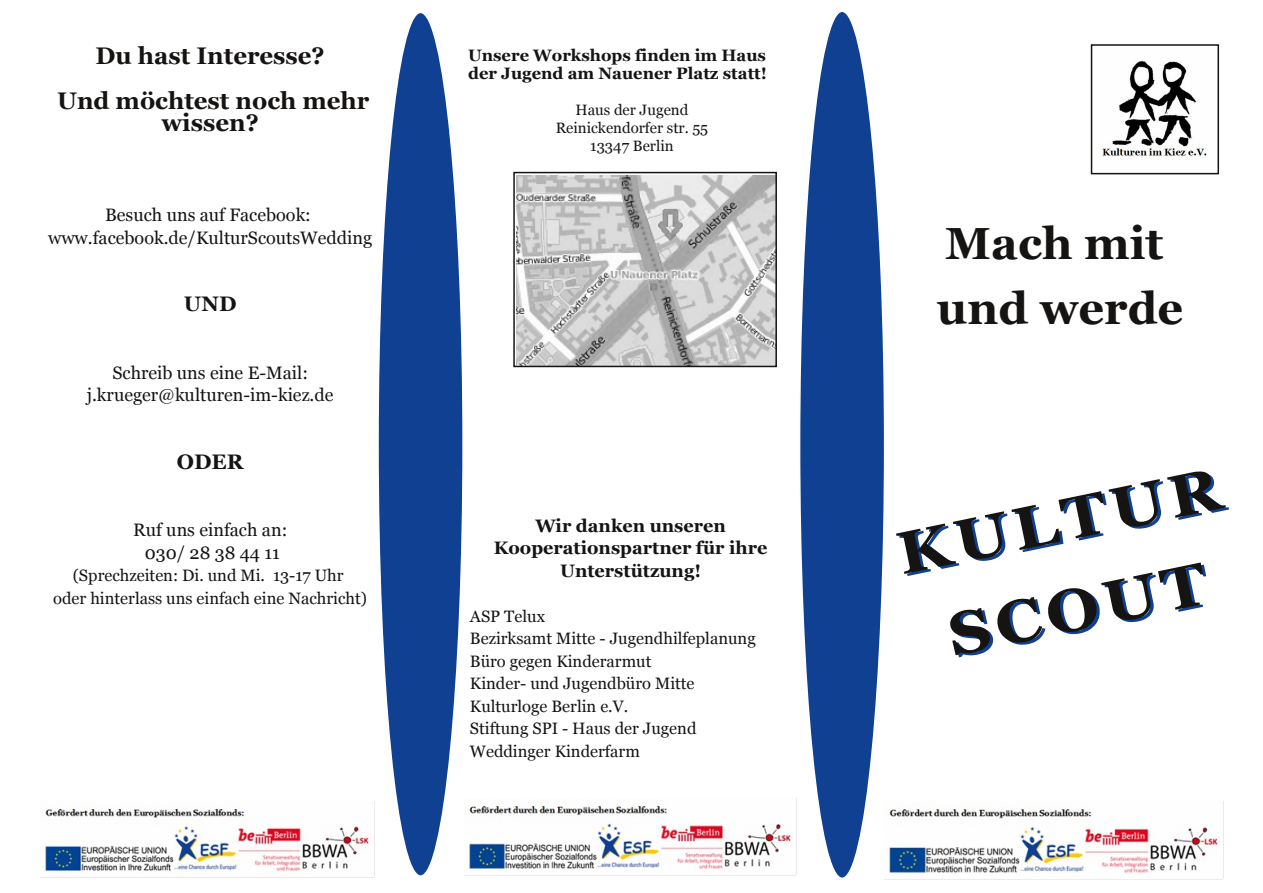
<style>
.page{position:relative;width:1263px;height:893px;background:#fff}
.page>*{position:absolute;margin:0;border:0;box-sizing:border-box;transform-origin:0 0}
.t1{font:700 59.4px/90px "Georgia";color:#104091;text-align:center;scale:1.09 1}
.t2{font:700 45px/64.8px "Georgia";color:#161413}
.t3{font:700 24px/45px "Georgia";color:#161413;text-align:center}
.t4{font:700 21px "Georgia";color:#161413}
.t5{font:18px/22.5px "Georgia";color:#161413;text-align:center}
.t6{font:700 18px/22.5px "Georgia";color:#161413;text-align:center}
.t7{font:16.5px/22.5px "Georgia";color:#161413;text-align:center}
.t8{font:700 16.5px/18px "Georgia";color:#161413}
.t9{font:15px/18px "Georgia";color:#161413;text-align:center}
</style>
<div class="page">
<div style="left:800px;top:11px;width:85px;height:867px;background:#104091;border-radius:50%"></div>
<div style="left:378px;top:12px;width:85px;height:864px;background:#104091;border-radius:50%"></div>
<img style="left:1102px;top:61px;width:105px;height:96px">
<div style="left:1091px;top:44px;width:128px;height:130px;border:2px solid #161413"></div>
<img style="left:888px;top:801px;width:336px;height:78px">
<img style="left:468px;top:805px;width:323px;height:65px">
<img style="left:516px;top:175px;width:258px;height:189px">
<div style="left:513px;top:172px;width:264px;height:195px;border:2px solid #161413"></div>
<img style="left:41px;top:808px;width:333px;height:70px">
<h3 class="t3" style="left:57px;top:33px;width:314px">Du hast Interesse?<br>Und möchtest noch mehr</h3>
<h3 class="t3" style="left:162px;top:100px;width:99px">wissen?</h3>
<p class="t5" style="left:48px;top:204px;width:326px">Besuch uns auf Facebook: www.facebook.de/KulturScoutsWedding</p>
<p class="t4" style="left:184px;top:292px;width:54px">UND</p>
<p class="t5" style="left:87px;top:361px;width:248px">Schreib uns eine E-Mail: j.krueger@kulturen-im-kiez.de</p>
<p class="t4" style="left:177px;top:449px;width:68px">ODER</p>
<p class="t5" style="left:133px;top:519px;width:156px">Ruf uns einfach an:<br>030/ 28 38 44 11</p>
<p class="t7" style="left:53px;top:564px;width:315px">(Sprechzeiten: Di. und Mi. 13-17 Uhr<br>oder hinterlass uns einfach eine Nachricht)</p>
<p class="t8" style="left:468px;top:46px;width:300px">Unsere Workshops finden im Haus der Jugend am Nauener Platz statt!</p>
<p class="t9" style="left:556px;top:101px;width:154px">Haus der Jugend<br>Reinickendorfer str. 55<br>13347 Berlin</p>
<p class="t6" style="left:494px;top:514px;width:275px">Wir danken unseren<br>Kooperationspartner für ihre<br>Unterstützung!</p>
<p class="t7" style="left:470px;top:604px;width:287px;text-align:left">ASP Telux<br>Bezirksamt Mitte - Jugendhilfeplanung<br>Büro gegen Kinderarmut<br>Kinder- und Jugendbüro Mitte<br>Kulturloge Berlin e.V.<br>Stiftung SPI - Haus der Jugend<br>Weddinger Kinderfarm</p>
<h2 class="t2" style="left:937px;top:211px;width:248px">Mach mit und werde</h2>
<h1 class="t1" style="left:892px;top:513px;width:303px;rotate:-12deg">KULTUR<br>SCOUT</h1>
</div>
